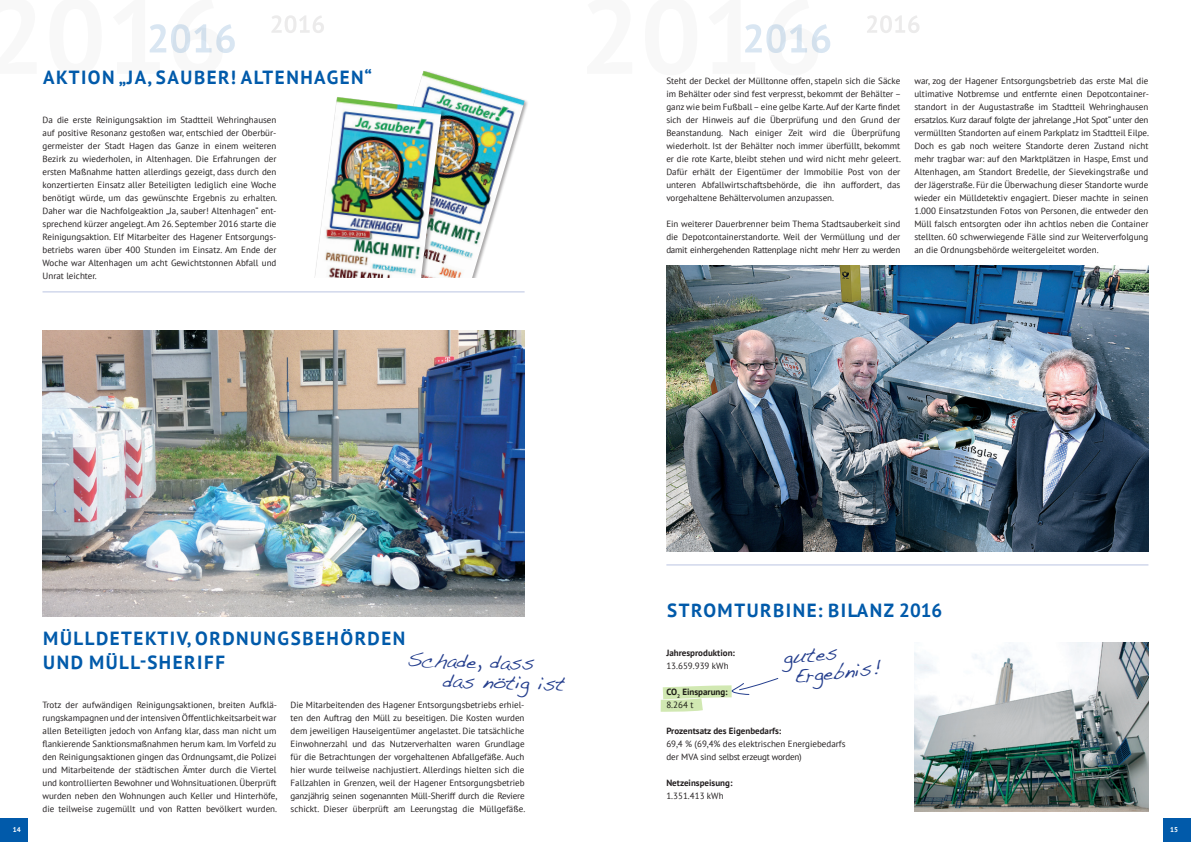
<style>
.page{position:relative;width:1191px;height:842px;background:#fff}
.page>*{position:absolute;margin:0;border:0;box-sizing:border-box;transform-origin:0 0}
.t1{font:20px/20.3px "Handwriting Dakota";color:#253f8e}
.t2{font:700 19px/24px "PT Sans";letter-spacing:.08em;color:#015aaa}
.t3{font:9px/13px "PT Sans";color:#231f20;text-align:justify}
.t4{font:700 9px/13px "PT Sans";color:#231f20}
.t5{font:700 7px "PT Sans";color:#fff}
.s1{font-weight:400}
</style>
<div class="page">
<div style="left:0;top:817px;width:28px;height:25px;background:#015aaa"></div>
<div style="left:1162px;top:817px;width:29px;height:25px;background:#015aaa"></div>
<svg style="left:149px;top:24px;width:86px;height:29px"></svg>
<svg style="left:271px;top:15px;width:53px;height:18px"></svg>
<svg style="left:745px;top:24px;width:85px;height:29px"></svg>
<svg style="left:867px;top:15px;width:52px;height:18px"></svg>
<img style="left:43px;top:331px;width:481px;height:286px">
<hr style="left:43px;top:291px;width:481px;height:1px;background:#bac4e2">
<img style="left:914px;top:643px;width:234px;height:169px">
<img style="left:314px;top:71px;width:211px;height:222px">
<img style="left:315px;top:97px;width:127px;height:181px">
<div style="left:298px;top:278px;width:219px;height:11px;background:#fff"></div>
<hr style="left:666px;top:564px;width:482px;height:1px;background:#bac4e2">
<svg style="left:660px;top:678px;width:119px;height:34px"></svg>
<img style="left:666px;top:266px;width:482px;height:286px">
<h2 class="t2" style="left:43px;top:65px;width:330px">Aktion „Ja, sauber! Altenhagen“</h2>
<p class="t3" style="left:43px;top:113px;width:236px">Da die erste Reinigungsaktion im Stadtteil Wehringhausen auf positive Resonanz gestoßen war, entschied der Oberbür&shy;germeister der Stadt Hagen das Ganze in einem weiteren Bezirk zu wiederholen, in Altenhagen. Die Erfahrungen der ersten Maßnahme hatten allerdings gezeigt, dass durch den konzertierten Einsatz aller Beteiligten lediglich eine Woche benötigt würde, um das gewünschte Ergebnis zu erhalten.<br>Daher war die Nachfolgeaktion „Ja, sauber! Altenhagen“ ent&shy;sprechend kürzer angelegt. Am 26. September 2016 starte die Reinigungsaktion. Elf Mitarbeiter des Hagener Entsorgungs&shy;betriebs waren über 400 Stunden im Einsatz. Am Ende der Woche war Altenhagen um acht Gewichtstonnen Abfall und Unrat leichter.</p>
<p class="t3" style="left:666px;top:74px;width:236px">Steht der Deckel der Mülltonne offen, stapeln sich die Säcke im Behälter oder sind fest verpresst, bekommt der Behälter – ganz wie beim Fußball–eine gelbe Karte.Auf der Karte findet sich der Hinweis auf die Überprüfung und den Grund der Beanstandung. Nach einiger Zeit wird die Überprüfung wiederholt. Ist der Behälter noch immer überfüllt, bekommt er die rote Karte, bleibt stehen und wird nicht mehr geleert.<br>Dafür erhält der Eigentümer der Immobilie Post von der unteren Abfallwirtschaftsbehörde, die ihn auffordert, das vorgehaltene Behältervolumen anzupassen.</p>
<p class="t3" style="left:666px;top:217px;width:235px">Ein weiterer Dauerbrenner beim Thema Stadtsauberkeit sind die Depotcontainerstandorte. Weil der Vermüllung und der damit einhergehenden Rattenplage nicht mehr Herr zu werden</p>
<p class="t3" style="left:914px;top:74px;width:236px">war, zog der Hagener Entsorgungsbetrieb das erste Mal die ultimative Notbremse und entfernte einen Depotcontainer&shy;standort in der Augustastraße im Stadtteil Wehringhausen ersatzlos. Kurz darauf folgte der jahrelange „Hot Spot“ unter den vermüllten Standorten auf einem Parkplatz im Stadtteil Eilpe.<br>Doch es gab noch weitere Standorte deren Zustand nicht mehr tragbar war: auf den Marktplätzen in Haspe, Emst und Altenhagen, am Standort Bredelle, der Sievekingstraße und der Jägerstraße. Für die Überwachung dieser Standorte wurde wieder ein Mülldetektiv engagiert. Dieser machte in seinen 1.000 Einsatzstunden Fotos von Personen, die entweder den Müll falsch entsorgten oder ihn achtlos neben die Container stellten. 60 schwerwiegende Fälle sind zur Weiterverfolgung an die Ordnungsbehörde weitergeleitet worden.</p>
<h2 class="t2" style="left:667px;top:598px;width:277px">Stromturbine: Bilanz 2016</h2>
<p class="t4" style="left:666px;top:646px;width:70px">Jahresproduktion:</p>
<p class="t3" style="left:666px;top:659px;width:64px">13.659.939 kWh</p>
<p class="t4" style="left:666px;top:685px;width:63px">CO <sub>2</sub> Einsparung:<br><span class="s1">8.264 t</span></p>
<p class="t4" style="left:666px;top:724px;width:116px">Prozentsatz des Eigenbedarfs:</p>
<p class="t3" style="left:666px;top:737px;width:181px">69,4 % (69,4% des elektrischen Energiebedarfs der MVA sind selbst erzeugt worden)</p>
<p class="t4" style="left:666px;top:776px;width:68px">Netzeinspeisung:</p>
<p class="t3" style="left:666px;top:789px;width:59px">1.351.413 kWh</p>
<h2 class="t2" style="left:43px;top:626px;width:363px">Mülldetektiv, Ordnungsbehörden und Müll-Sheriff</h2>
<p class="t3" style="left:43px;top:698px;width:236px">Trotz der aufwändigen Reinigungsaktionen, breiten Aufklä&shy;rungskampagnen und der intensiven Öffentlichkeitsarbeit war allen Beteiligten jedoch von Anfang klar, dass man nicht um flankierende Sanktionsmaßnahmen herum kam. Im Vorfeld zu den Reinigungsaktionen gingen das Ordnungsamt, die Polizei und Mitarbeitende der städtischen Ämter durch die Viertel und kontrollierten Bewohner und Wohnsituationen. Überprüft wurden neben den Wohnungen auch Keller und Hinterhöfe, die teilweise zugemüllt und von Ratten bevölkert wurden.</p>
<p class="t3" style="left:291px;top:698px;width:236px">Die Mitarbeitenden des Hagener Entsorgungsbetriebs erhiel&shy;ten den Auftrag den Müll zu beseitigen. Die Kosten wurden dem jeweiligen Hauseigentümer angelastet. Die tatsächliche Einwohnerzahl und das Nutzerverhalten waren Grundlage für die Betrachtungen der vorgehaltenen Abfallgefäße. Auch hier wurde teilweise nachjustiert. Allerdings hielten sich die Fallzahlen in Grenzen, weil der Hagener Entsorgungsbetrieb ganzjährig seinen sogenannten Müll-Sheriff durch die Reviere schickt. Dieser überprüft am Leerungstag die Müllgefäße.</p>
<h1 class="t1" style="left:443px;top:650px;width:128px;text-indent:-36px;rotate:1deg">Schade, dass<br>d as n ö tigist</h1>
<h1 class="t1" style="left:791px;top:646px;width:89px;line-height:20px;text-indent:-8px;rotate:-6deg">gu tes<br>Ergebnis!</h1>
<p class="t5" style="left:13px;top:824px;width:9px">14</p>
<p class="t5" style="left:1170px;top:824px;width:9px">15</p>
</div>
